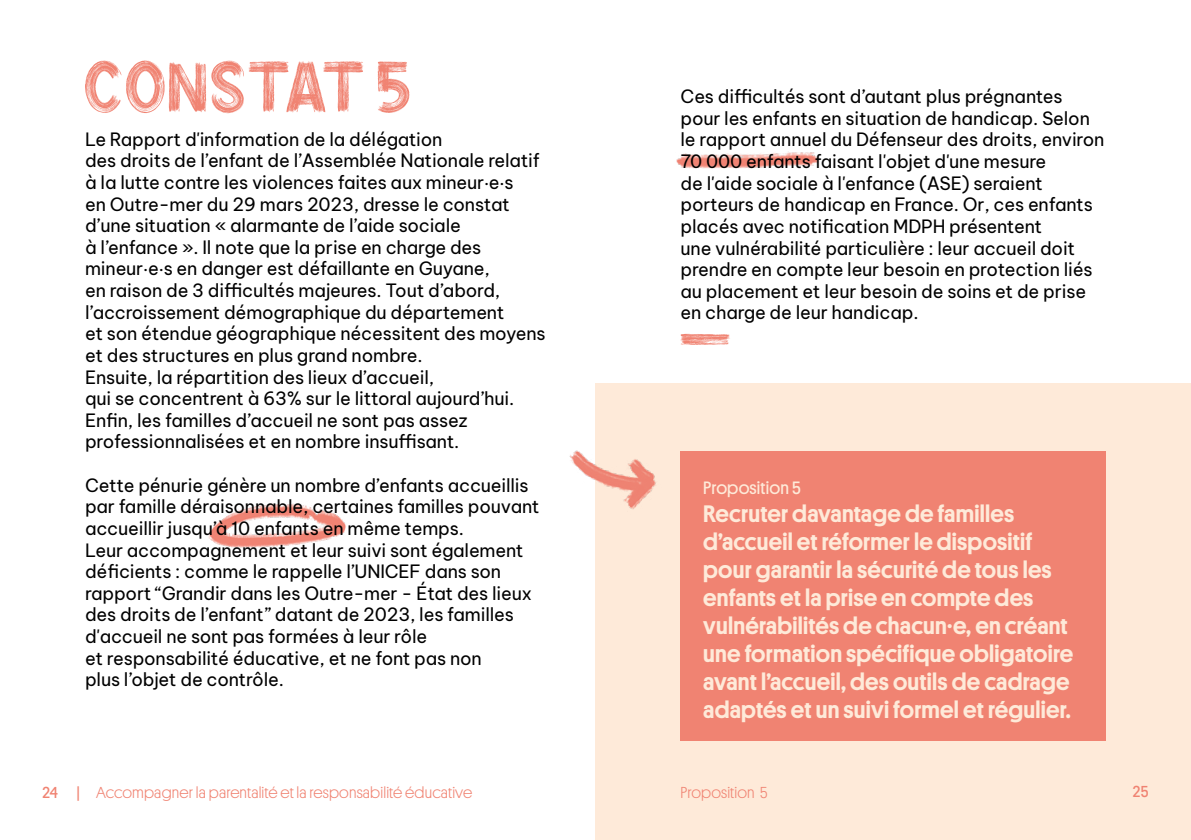
<style>
.page{position:relative;width:1191px;height:840px;background:#fff}
.page>*{position:absolute;margin:0;border:0;box-sizing:border-box;transform-origin:0 0}
.t1{font:86.4px "True South";letter-spacing:-.02em;color:#f08372}
.t2{font:500 24px/28px "Platform";letter-spacing:.01em;color:#feead9}
.t3{font:18px/21.6px "Be Vietnam Pro";letter-spacing:-.01em;color:#000}
.t4{font:18px "Platform";letter-spacing:.01em;color:#feead9}
.t5{font:300 16px "Platform";letter-spacing:.01em;color:#f08372}
.t6{font:16px "Platform";color:#f08372}
.s1{font-weight:400}
</style>
<div class="page">
<div style="left:595px;top:383px;width:596px;height:456px;background:#feead9"></div>
<img style="left:208px;top:503px;width:138px;height:45px">
<img style="left:676px;top:151px;width:143px;height:18px">
<div style="left:680px;top:451px;width:426px;height:289px;background:#f08372"></div>
<img style="left:569px;top:450px;width:87px;height:59px">
<h1 class="t1" style="left:85px;top:46px;width:330px">constat 5</h1>
<p class="t3" style="left:85px;top:126px;width:462px">Le Rapport d'information de la délégation<br>des droits de l’enfant de l’Assemblée Nationale relatif à la lutte contre les violences faites aux mineur.e.s<br>en Outre-mer du 29 mars 2023, dresse le constat d’une situation « alarmante de l’aide sociale<br>à l’enfance ». Il note que la prise en charge des mineur.e.s en danger est défaillante en Guyane,<br>en raison de 3 difficultés majeures. Tout d’abord, l’accroissement démographique du département<br>et son étendue géographique nécessitent des moyens et des structures en plus grand nombre.<br>Ensuite, la répartition des lieux d’accueil,<br>qui se concentrent à 63% sur le littoral aujourd’hui.<br>Enfin, les familles d’accueil ne sont pas assez professionnalisées et en nombre insuffisant.</p>
<p class="t3" style="left:85px;top:472px;width:456px">Cette pénurie génère un nombre d’enfants accueillis par famille déraisonnable, certaines familles pouvant accueillir jusqu’à 10 enfants en même temps.<br>Leur accompagnement et leur suivi sont également déficients : comme le rappelle l’UNICEF dans son rapport “Grandir dans les Outre-mer - État des lieux des droits de l’enfant” datant de 2023, les familles d'accueil ne sont pas formées à leur rôle<br>et responsabilité éducative, et ne font pas non<br>plus l’objet de contrôle.</p>
<p class="t3" style="left:680px;top:84px;width:425px">Ces difficultés sont d’autant plus prégnantes pour les enfants en situation de handicap. Selon le rapport annuel du Défenseur des droits, environ 70 000 enfants faisant l'objet d'une mesure<br>de l'aide sociale à l'enfance (ASE) seraient porteurs de handicap en France. Or, ces enfants placés avec notification MDPH présentent<br>une vulnérabilité particulière : leur accueil doit prendre en compte leur besoin en protection liés au placement et leur besoin de soins et de prise en charge de leur handicap.</p>
<h1 class="t1" style="left:746px;top:334px;width:19px;rotate:90deg">i</h1>
<p class="t4" style="left:703px;top:474px;width:99px">Proposition 5</p>
<p class="t2" style="left:703px;top:497px;width:371px">Recruter davantage de familles d’accueil et réformer le dispositif pour garantir la sécurité de tous les enfants et la prise en compte des vulnérabilités de chacun·e, en créant une formation spécifique obligatoire avant l’accueil, des outils de cadrage adaptés et un suivi formel et régulier.</p>
<p class="t5" style="left:43px;top:780px;width:431px"><span class="s1">24 |</span> Accompagner la parentalité et la responsabilité éducative</p>
<p class="t5" style="left:680px;top:780px;width:89px">Proposition 5</p>
<p class="t6" style="left:1133px;top:779px;width:17px">25</p>
</div>
